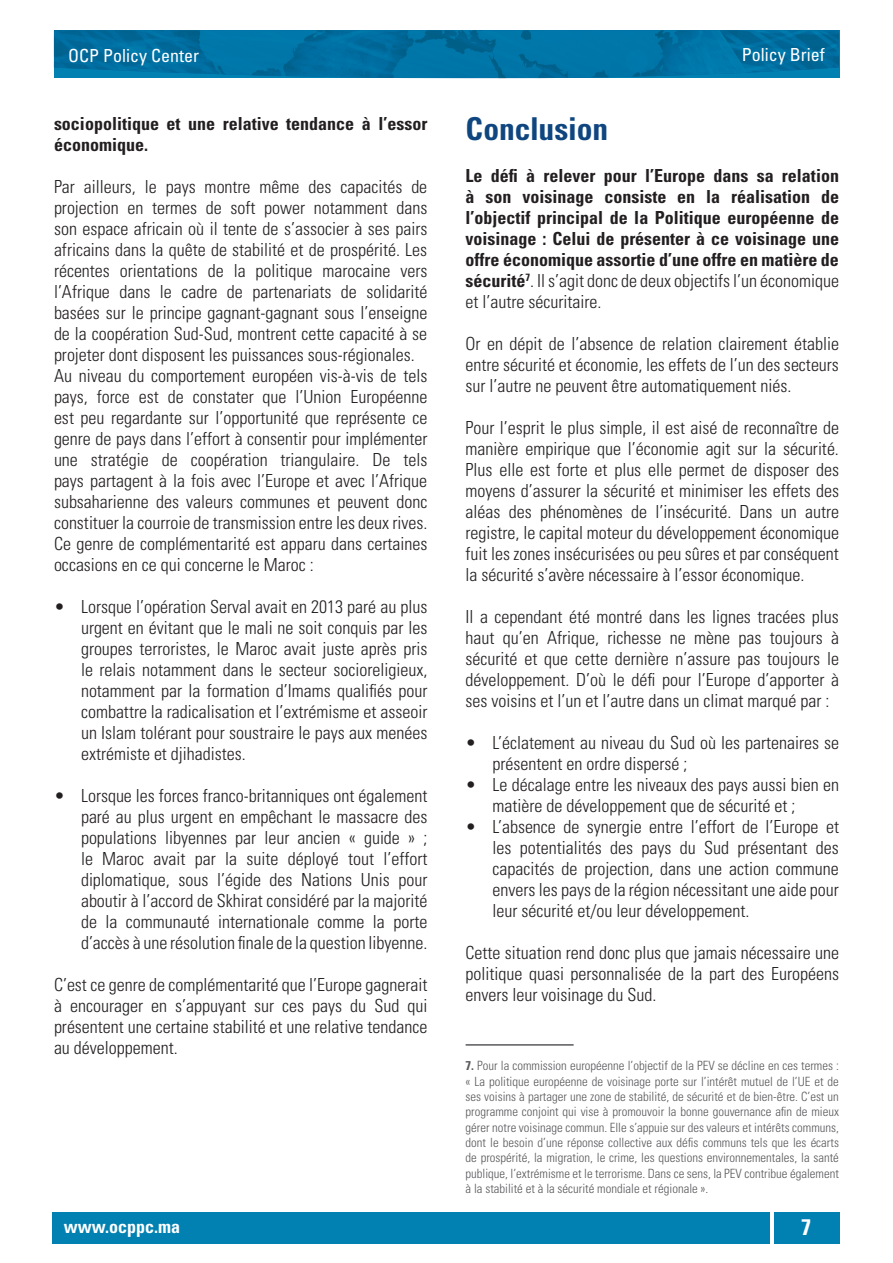
<style>
.page{position:relative;width:893px;height:1263px;background:#fff}
.page>*{position:absolute;margin:0;border:0;box-sizing:border-box;transform-origin:0 0}
.G__Titre{font:700 condensed 31.5px "Univers LT Std";letter-spacing:-.005em;color:#0f467f}
.t1{font:700 condensed 22.5px "Univers LT Std";color:#fff}
.Texte{font:300 condensed 18px/21px "Univers LT Std";color:#231f20;text-align:justify}
.Texte-2{font:700 condensed 18px/21px "Univers LT Std";color:#231f20}
.t2{font:condensed 18px "Univers LT Std";color:#fff}
.t3{font:700 condensed 18px "Univers LT Std";color:#fff}
.FootNote{font:300 condensed 12.75px/15.3px "Univers LT Std";color:#59585c;text-align:justify}
.s1{font-weight:300}
.s2{font-weight:700}
</style>
<div class="page">
<div style="left:52px;top:1212px;width:718px;height:31px;background:#0081b2"></div>
<div style="left:774px;top:1212px;width:65px;height:31px;background:#0081b2"></div>
<img style="left:54px;top:30px;width:785px;height:49px">
<hr style="left:466px;top:1044px;width:108px;height:2px;background:#59585c">
<p class="t2" style="left:68px;top:44px;width:133px">OCP Policy Center</p>
<p class="t2" style="left:742px;top:43px;width:84px">Policy Brief</p>
<p class="Texte-2" style="left:54px;top:113px;width:375px">sociopolitique et une relative tendance à l’essor économique.</p>
<p class="Texte" style="left:54px;top:176px;width:375px">Par ailleurs, le pays montre même des capacités de projection en termes de soft power notamment dans son espace africain où il tente de s’associer à ses pairs africains dans la quête de stabilité et de prospérité. Les récentes orientations de la politique marocaine vers l’Afrique dans le cadre de partenariats de solidarité basées sur le principe gagnant-gagnant sous l’enseigne de la coopération Sud-Sud, montrent cette capacité à se projeter dont disposent les puissances sous-régionales.</p>
<p class="Texte" style="left:54px;top:365px;width:375px">Au niveau du comportement européen vis-à-vis de tels pays, force est de constater que l’Union Européenne est peu regardante sur l’opportunité que représente ce genre de pays dans l’effort à consentir pour implémenter une stratégie de coopération triangulaire. De tels pays partagent à la fois avec l’Europe et avec l’Afrique subsaharienne des valeurs communes et peuvent donc constituer la courroie de transmission entre les deux rives.</p>
<p class="Texte" style="left:54px;top:533px;width:375px">Ce genre de complémentarité est apparu dans certaines occasions en ce qui concerne le Maroc :</p>
<p class="Texte" style="left:81px;top:596px;width:348px;text-indent:-27px">• Lorsque l’opération Serval avait en 2013 paré au plus urgent en évitant que le mali ne soit conquis par les groupes terroristes, le Maroc avait juste après pris le relais notamment dans le secteur socioreligieux, notamment par la formation d’Imams qualifiés pour combattre la radicalisation et l’extrémisme et asseoir un Islam tolérant pour soustraire le pays aux menées extrémiste et djihadistes.</p>
<p class="Texte" style="left:81px;top:785px;width:348px;text-indent:-27px">• Lorsque les forces franco-britanniques ont également paré au plus urgent en empêchant le massacre des populations libyennes par leur ancien « guide » ; le Maroc avait par la suite déployé tout l’effort diplomatique, sous l’égide des Nations Unis pour aboutir à l’accord de Skhirat considéré par la majorité de la communauté internationale comme la porte d’accès à une résolution finale de la question libyenne.</p>
<p class="Texte" style="left:54px;top:974px;width:375px">C’est ce genre de complémentarité que l’Europe gagnerait à encourager en s’appuyant sur ces pays du Sud qui présentent une certaine stabilité et une relative tendance au développement.</p>
<p class="G__Titre" style="left:466px;top:109px;width:144px">Conclusion</p>
<p class="Texte-2" style="left:466px;top:165px;width:375px;text-align:justify">Le défi à relever pour l’Europe dans sa relation à son voisinage consiste en la réalisation de l’objectif principal de la Politique européenne de voisinage : Celui de présenter à ce voisinage une offre économique assortie d’une offre en matière de sécurité<sup>7</sup><span class="s1">. Il s’agit donc de deux objectifs l’un économique et l’autre sécuritaire.</span></p>
<p class="Texte" style="left:466px;top:333px;width:375px">Or en dépit de l’absence de relation clairement établie entre sécurité et économie, les effets de l’un des secteurs sur l’autre ne peuvent être automatiquement niés.</p>
<p class="Texte" style="left:466px;top:417px;width:375px">Pour l’esprit le plus simple, il est aisé de reconnaître de manière empirique que l’économie agit sur la sécurité.<br>Plus elle est forte et plus elle permet de disposer des moyens d’assurer la sécurité et minimiser les effets des aléas des phénomènes de l’insécurité. Dans un autre registre, le capital moteur du développement économique fuit les zones insécurisées ou peu sûres et par conséquent la sécurité s’avère nécessaire à l’essor économique.</p>
<p class="Texte" style="left:466px;top:606px;width:375px">Il a cependant été montré dans les lignes tracées plus haut qu’en Afrique, richesse ne mène pas toujours à sécurité et que cette dernière n’assure pas toujours le développement. D’où le défi pour l’Europe d’apporter à ses voisins et l’un et l’autre dans un climat marqué par :</p>
<p class="Texte" style="left:493px;top:732px;width:348px;text-indent:-27px">• L’éclatement au niveau du Sud où les partenaires se présentent en ordre dispersé ;</p>
<p class="Texte" style="left:493px;top:774px;width:348px;text-indent:-27px">• Le décalage entre les niveaux des pays aussi bien en matière de développement que de sécurité et ;</p>
<p class="Texte" style="left:493px;top:816px;width:348px;text-indent:-27px">• L’absence de synergie entre l’effort de l’Europe et les potentialités des pays du Sud présentant des capacités de projection, dans une action commune envers les pays de la région nécessitant une aide pour leur sécurité et/ou leur développement.</p>
<p class="Texte" style="left:466px;top:942px;width:375px">Cette situation rend donc plus que jamais nécessaire une politique quasi personnalisée de la part des Européens envers leur voisinage du Sud.</p>
<p class="FootNote" style="left:466px;top:1058px;width:375px"><span class="s2">7.</span> Pour la commission européenne l’objectif de la PEV se décline en ces termes : « La politique européenne de voisinage porte sur l’intérêt mutuel de l’UE et de ses voisins à partager une zone de stabilité, de sécurité et de bien-être. C’est un programme conjoint qui vise à promouvoir la bonne gouvernance afin de mieux gérer notre voisinage commun. Elle s’appuie sur des valeurs et intérêts communs, dont le besoin d’une réponse collective aux défis communs tels que les écarts de prospérité, la migration, le crime, les questions environnementales, la santé publique, l’extrémisme et le terrorisme. Dans ce sens, la PEV contribue également à la stabilité et à la sécurité mondiale et régionale ».</p>
<p class="t3" style="left:64px;top:1216px;width:118px">www.ocppc.ma</p>
<p class="t1" style="left:801px;top:1214px;width:11px">7</p>
</div>
